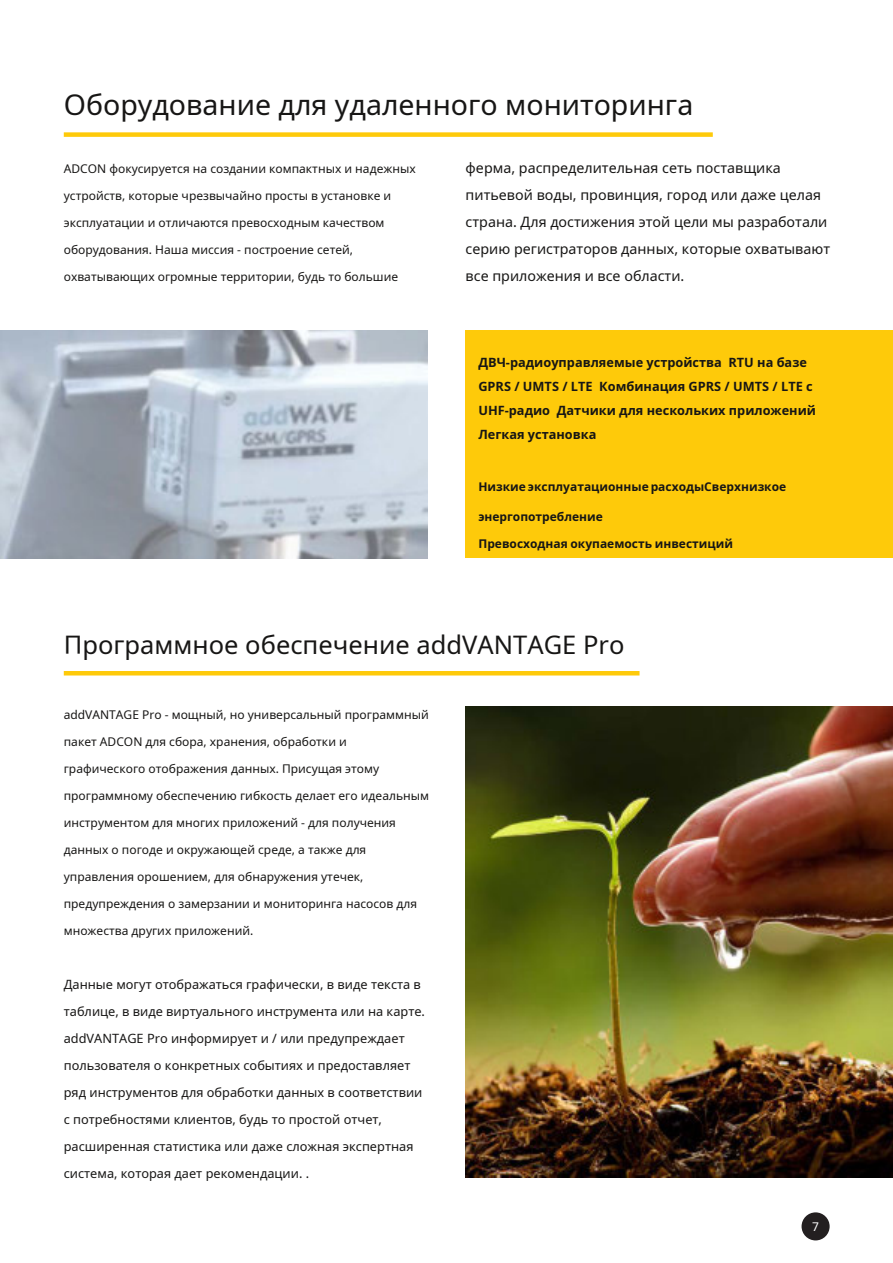
<style>
.page{position:relative;width:893px;height:1263px;background:#fff}
.page>*{position:absolute;margin:0;border:0;box-sizing:border-box;transform-origin:0 0}
.t1{font:28.5px "Noto Sans";color:#171615}
.t2{font:25.5px "Noto Sans";color:#171615}
.t3{font:14.25px/27px "Noto Sans";color:#171615}
.t4{font:12.75px/27px "Noto Sans";color:#171615}
.t5{font:700 12.75px/24px "Noto Sans";color:#171615}
.t6{font:12px "Noto Sans";color:#171615}
.t7{font:700 12px "Noto Sans";color:#171615}
.t8{font:12px "Noto Sans";color:#fff}
</style>
<div class="page">
<div style="left:801px;top:1212px;width:29px;height:28px;background:#231f20;border-radius:50%"></div>
<div style="left:466px;top:330px;width:427px;height:228px;background:#feca0a"></div>
<img style="left:0;top:330px;width:427px;height:228px">
<img style="left:466px;top:707px;width:427px;height:471px">
<div style="left:64px;top:132px;width:649px;height:5px;background:#feca0a"></div>
<hr style="left:64px;top:671px;width:575px;height:4px;background:#feca0a">
<h1 class="t1" style="left:64px;top:85px;width:631px">Оборудование для удаленного мониторинга</h1>
<p class="t6" style="left:64px;top:160px;width:353px">ADCON фокусируется на создании компактных и надежных</p>
<p class="t6" style="left:64px;top:187px;width:329px">устройств, которые чрезвычайно просты в установке и</p>
<p class="t6" style="left:64px;top:214px;width:322px">эксплуатации и отличаются превосходным качеством</p>
<p class="t6" style="left:64px;top:241px;width:291px">оборудования. Наша миссия - построение сетей,</p>
<p class="t6" style="left:64px;top:268px;width:336px">охватывающих огромные территории, будь то большие</p>
<p class="t3" style="left:466px;top:154px;width:366px">ферма, распределительная сеть поставщика питьевой воды, провинция, город или даже целая страна. Для достижения этой цели мы разработали серию регистраторов данных, которые охватывают все приложения и все области.</p>
<p class="t5" style="left:478px;top:350px;width:339px">ДВЧ-радиоуправляемые устройства RTU на базе GPRS / UMTS / LTE Комбинация GPRS / UMTS / LTE с UHF-радио Датчики для нескольких приложений Легкая установка</p>
<p class="t7" style="left:478px;top:478px;width:309px">Низкие эксплуатационные расходыСверхнизкое</p>
<p class="t7" style="left:478px;top:509px;width:126px">энергопотребление</p>
<p class="t7" style="left:478px;top:536px;width:256px">Превосходная окупаемость инвестиций</p>
<h2 class="t2" style="left:64px;top:626px;width:562px">Программное обеспечение addVANTAGE Pro</h2>
<p class="t6" style="left:64px;top:706px;width:367px">addVANTAGE Pro - мощный, но универсальный программный</p>
<p class="t6" style="left:64px;top:733px;width:285px">пакет ADCON для сбора, хранения, обработки и</p>
<p class="t6" style="left:64px;top:760px;width:317px">графического отображения данных. Присущая этому</p>
<p class="t6" style="left:64px;top:787px;width:367px">программному обеспечению гибкость делает его идеальным</p>
<p class="t6" style="left:64px;top:814px;width:334px">инструментом для многих приложений - для получения</p>
<p class="t6" style="left:64px;top:841px;width:304px">данных о погоде и окружающей среде, а также для</p>
<p class="t6" style="left:64px;top:868px;width:301px">управления орошением, для обнаружения утечек,</p>
<p class="t6" style="left:64px;top:895px;width:355px">предупреждения о замерзании и мониторинга насосов для</p>
<p class="t6" style="left:64px;top:922px;width:191px">множества других приложений.</p>
<p class="t4" style="left:64px;top:971px;width:363px">Данные могут отображаться графически, в виде текста в таблице, в виде виртуального инструмента или на карте. addVANTAGE Pro информирует и / или предупреждает пользователя о конкретных событиях и предоставляет ряд инструментов для обработки данных в соответствии с потребностями клиентов, будь то простой отчет, расширенная статистика или даже сложная экспертная система, которая дает рекомендации. .</p>
<p class="t8" style="left:812px;top:1218px;width:8px">7</p>
</div>
